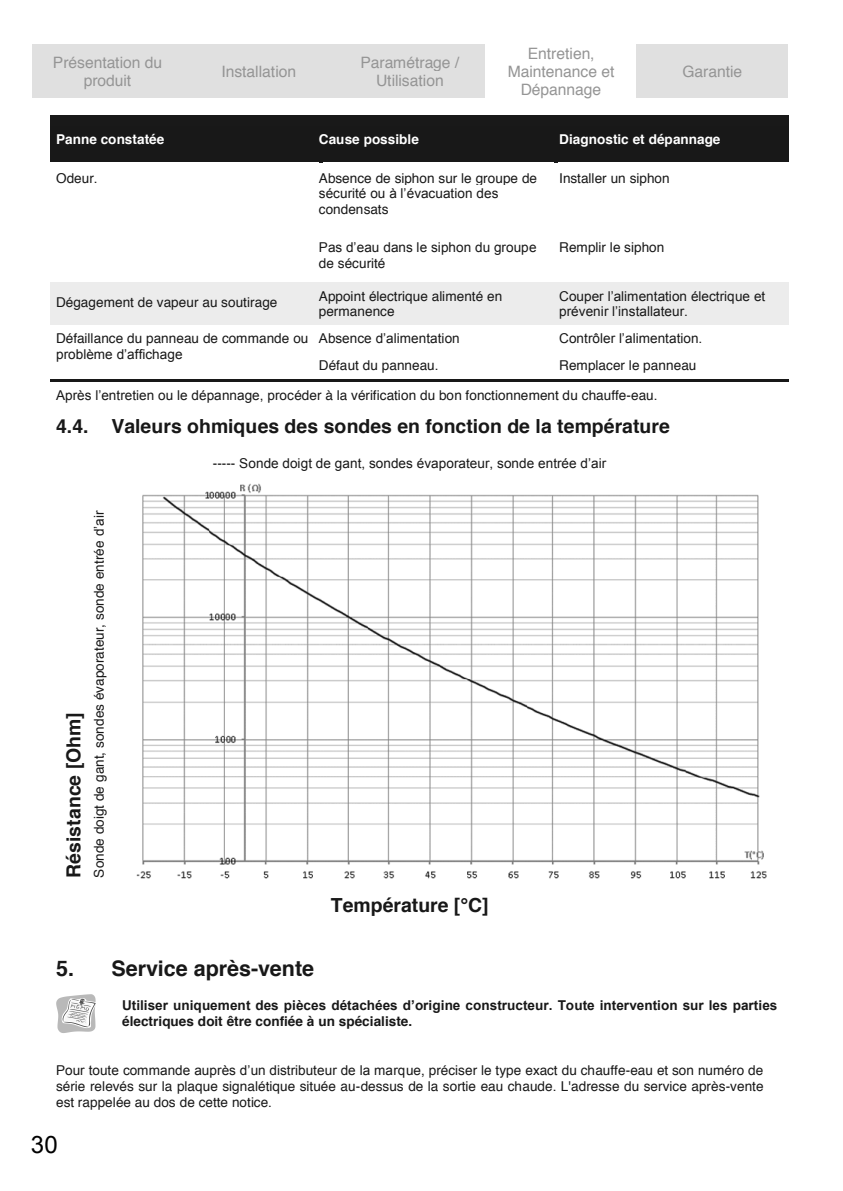
<style>
.page{position:relative;width:843px;height:1191px;background:#fff}
.page>*{position:absolute;margin:0;border:0;box-sizing:border-box;transform-origin:0 0}
.t1{font:24px "Arial";color:#000}
.t2{font:700 21.6px "Helvetica";color:#181818}
.t3{font:700 19.4px "Helvetica";color:#181818}
.t4{font:15.6px/18px "Helvetica";letter-spacing:-.005em;color:#959595;text-align:center}
.t5{font:13.6px/15.6px "Helvetica";letter-spacing:-.005em;color:#181818}
.t6{font:13.6px/15.6px "Arial";color:#181818}
.t7{font:700 13.6px "Arial";letter-spacing:-.005em;color:#181818}
.t8{font:700 13.6px "Helvetica";color:#fff}
.t9{font:700 13.6px "Helvetica";letter-spacing:-.005em;color:#181818}
.s1{font-family:"Arial"}
.s2{font-family:"Helvetica"}
</style>
<div class="page">
<div style="left:32px;top:45px;width:151px;height:53px;background:#e0e0e0"></div>
<div style="left:183px;top:45px;width:151px;height:53px;background:#e0e0e0"></div>
<div style="left:334px;top:45px;width:151px;height:53px;background:#e0e0e0"></div>
<div style="left:636px;top:45px;width:151px;height:53px;background:#e0e0e0"></div>
<div style="left:51px;top:120px;width:268px;height:38px;background:#181818"></div>
<div style="left:319px;top:125px;width:234px;height:28px;background:#181818"></div>
<div style="left:553px;top:120px;width:235px;height:38px;background:#181818"></div>
<div style="left:51px;top:116px;width:737px;height:10px;background:#191919"></div>
<div style="left:51px;top:153px;width:737px;height:5px;background:#181818"></div>
<div style="left:51px;top:158px;width:268px;height:5px;background:#181818"></div>
<div style="left:319px;top:158px;width:234px;height:5px;background:#181818"></div>
<div style="left:553px;top:158px;width:235px;height:5px;background:#181818"></div>
<div style="left:51px;top:282px;width:268px;height:43px;background:#ececec"></div>
<div style="left:319px;top:288px;width:234px;height:16px;background:#ececec"></div>
<div style="left:319px;top:304px;width:234px;height:15px;background:#ececec"></div>
<div style="left:553px;top:282px;width:235px;height:43px;background:#ececec"></div>
<div style="left:51px;top:282px;width:737px;height:6px;background:#ececec"></div>
<div style="left:51px;top:319px;width:737px;height:6px;background:#ececec"></div>
<hr style="left:51px;top:379px;width:268px;height:2px;background:#181818">
<hr style="left:319px;top:379px;width:234px;height:2px;background:#181818">
<hr style="left:553px;top:379px;width:235px;height:2px;background:#181818">
<img style="left:136px;top:483px;width:631px;height:396px">
<svg style="left:56px;top:994px;width:40px;height:38px"></svg>
<p class="t4" style="left:53px;top:54px;width:111px">Présentation du produit</p>
<p class="t4" style="left:221px;top:63px;width:76px">Installation</p>
<p class="t4" style="left:360px;top:54px;width:100px">Paramétrage /<br>Utilisation</p>
<p class="t4" style="left:507px;top:46px;width:108px">Entretien,<br>Maintenance et<br>Dépannage</p>
<p class="t4" style="left:682px;top:63px;width:61px">Garantie</p>
<p class="t8" style="left:56px;top:133px;width:110px">Panne constatée</p>
<p class="t8" style="left:319px;top:133px;width:101px">Cause possible</p>
<p class="t8" style="left:559px;top:133px;width:163px">Diagnostic et dépannage</p>
<p class="t5" style="left:56px;top:171px;width:43px">Odeur.</p>
<p class="t5" style="left:319px;top:171px;width:219px">Absence de siphon sur le groupe de</p>
<p class="t6" style="left:319px;top:186px;width:181px">sécurité ou à l’évacuation des</p>
<p class="t5" style="left:319px;top:202px;width:71px">condensats</p>
<p class="t5" style="left:559px;top:171px;width:112px">Installer un siphon</p>
<p class="t6" style="left:319px;top:240px;width:219px">Pas d’eau dans le siphon du groupe</p>
<p class="t5" style="left:319px;top:257px;width:68px">de sécurité</p>
<p class="t5" style="left:559px;top:241px;width:107px">Remplir le siphon</p>
<p class="t5" style="left:56px;top:295px;width:223px">Dégagement de vapeur au soutirage</p>
<p class="t5" style="left:319px;top:289px;width:185px">Appoint électrique alimenté en permanence</p>
<p class="t6" style="left:559px;top:288px;width:207px">Couper l’alimentation électrique et prévenir l’installateur.</p>
<p class="t5" style="left:56px;top:332px;width:253px">Défaillance du panneau de commande ou</p>
<p class="t6" style="left:56px;top:346px;width:128px">problème d’affichage</p>
<p class="t6" style="left:319px;top:331px;width:142px">Absence d’alimentation</p>
<p class="t6" style="left:559px;top:331px;width:144px">Contrôler l’alimentation.</p>
<p class="t5" style="left:319px;top:358px;width:121px">Défaut du panneau.</p>
<p class="t5" style="left:559px;top:358px;width:138px">Remplacer le panneau</p>
<p class="t5" style="left:56px;top:388px;width:602px"><span class="s1">Après l’entretien ou le dépannage, proc</span>éder à la vérification du bon fonctionnement du chauffe-eau.</p>
<h3 class="t3" style="left:56px;top:417px;width:615px">4.4. Valeurs ohmiques des sondes en fonction de la température</h3>
<p class="t6" style="left:213px;top:455px;width:394px"><span class="s2">-----</span> Sonde doigt de gant, sondes évaporateur, sonde entrée d’air</p>
<h3 class="t3" style="left:65px;top:877px;width:167px;rotate:-90deg">Résistance [Ohm]</h3>
<p class="t5" style="left:92px;top:877px;width:368px;rotate:-90deg">Sonde doigt de gant, sondes évaporateur, sonde entrée <span class="s1">d’air</span></p>
<h3 class="t3" style="left:330px;top:897px;width:159px">Température [°C]</h3>
<h2 class="t2" style="left:56px;top:958px;width:259px">5. Service après-vente</h2>
<p class="t7" style="left:122px;top:997px;width:656px">Utiliser uniquement des pièces détachées d’origine constructeur. Toute intervention sur les parties</p>
<p class="t9" style="left:122px;top:1015px;width:291px">électriques doit être confiée à un spécialiste.</p>
<p class="t5" style="left:56px;top:1063px;width:708px;text-align:justify"><span class="s1">Pour toute commande auprès d’un distributeur de la marq</span>ue, préciser le type exact du chauffe-eau et son numéro de série relevés sur la plaque signalétique située au-dessus de la sortie eau chaude. L'adresse du service après-vente est rappelée au dos de cette notice.</p>
<h1 class="t1" style="left:31px;top:1131px;width:28px">30</h1>
</div>
